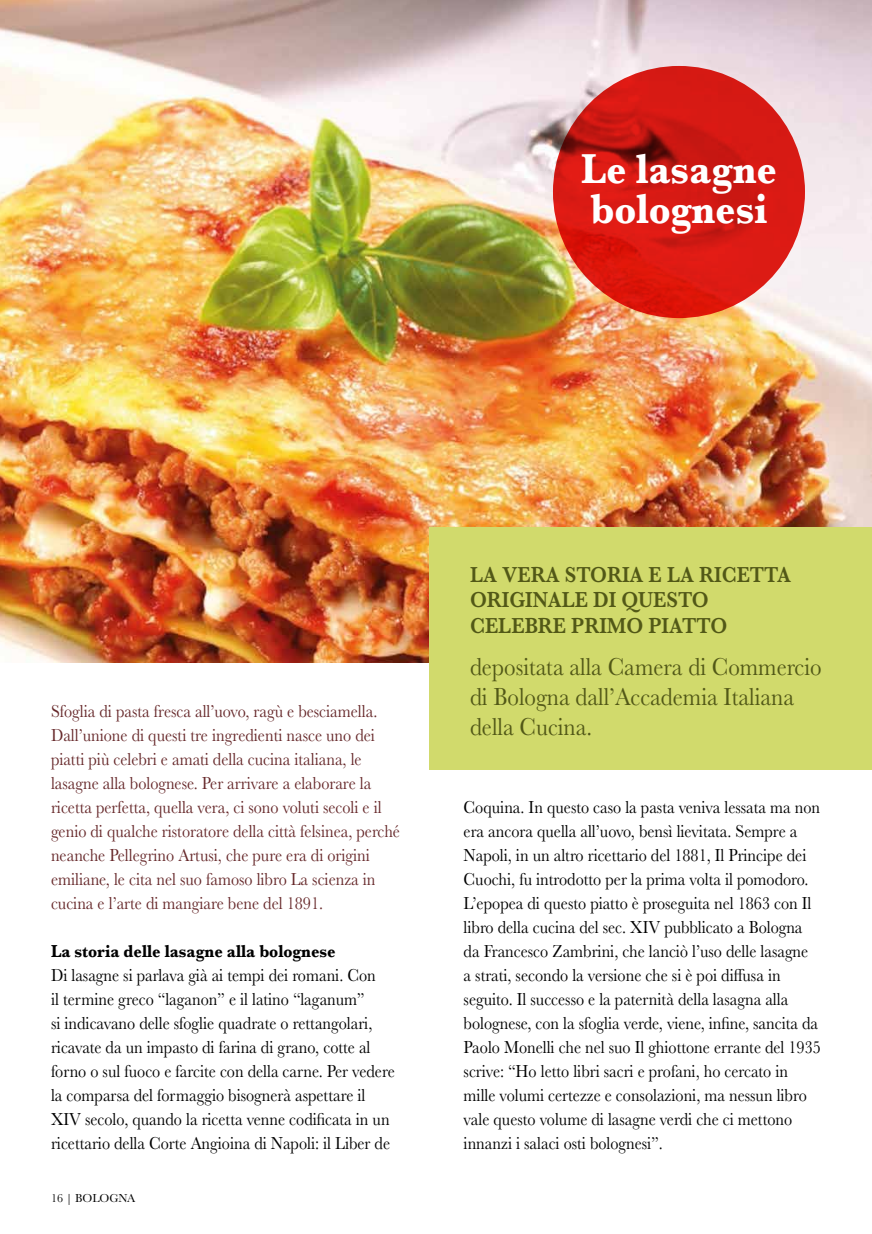
<style>
.page{position:relative;width:872px;height:1234px;background:#fff}
.page>*{position:absolute;margin:0;border:0;box-sizing:border-box;transform-origin:0 0}
.t1{font:700 43.5px/39.5px "Baskerville";color:#fff;scale:.9 1}
.t2{font:25.5px/30px "Baskerville";color:#525817;scale:.9 1}
.t3{font:600 22.5px/25.5px "Baskerville";color:#525817;scale:.9 1}
.t4{font:18px/24px "Baskerville";color:#000;scale:.9 1}
.t5{font:18px/24px "Baskerville";color:#66282a;scale:.9 1}
.t6{font:700 18px "Baskerville";color:#000;scale:.9 1}
.t7{font:12px "Baskerville";color:#000}
</style>
<div class="page">
<img style="left:0;top:0;width:872px;height:663px">
<div style="left:429px;top:527px;width:443px;height:243px;background:#d1da6c"></div>
<svg style="left:553px;top:66px;width:252px;height:252px;background:#d31811"></svg>
<h1 class="t1" style="left:581px;top:150px;width:219px">Le lasagne bolognesi</h1>
<p class="t5" style="left:51px;top:698px;width:389px">Sfoglia di pasta fresca all’uovo, ragù e besciamella.<br>Dall’unione di questi tre ingredienti nasce uno dei piatti più celebri e amati della cucina italiana, le lasagne alla bolognese. Per arrivare a elaborare la ricetta perfetta, quella vera, ci sono voluti secoli e il genio di qualche ristoratore della città felsinea, perché neanche Pellegrino Artusi, che pure era di origini emiliane, le cita nel suo famoso libro La scienza in cucina e l’arte di mangiare bene del 1891.</p>
<p class="t6" style="left:51px;top:938px;width:318px">La storia delle lasagne alla bolognese</p>
<p class="t4" style="left:51px;top:962px;width:383px">Di lasagne si parlava già ai tempi dei romani. Con<br>il termine greco “laganon” e il latino “laganum”<br>si indicavano delle sfoglie quadrate o rettangolari, ricavate da un impasto di farina di grano, cotte al forno o sul fuoco e farcite con della carne. Per vedere la comparsa del formaggio bisognerà aspettare il XIV secolo, quando la ricetta venne codificata in un ricettario della Corte Angioina di Napoli: il Liber de</p>
<p class="t7" style="left:51px;top:1190px;width:86px">16 | BOLOGNA</p>
<p class="t3" style="left:470px;top:561px;width:358px">LA VERA STORIA E LA RICETTA<br>ORIGINALE DI QUESTO<br>CELEBRE PRIMO PIATTO</p>
<h2 class="t2" style="left:470px;top:652px;width:392px">depositata alla Camera di Commercio di Bologna dall’Accademia Italiana della Cucina.</h2>
<p class="t4" style="left:463px;top:794px;width:398px">Coquina. In questo caso la pasta veniva lessata ma non era ancora quella all’uovo, bensì lievitata. Sempre a Napoli, in un altro ricettario del 1881, Il Principe dei Cuochi, fu introdotto per la prima volta il pomodoro.<br>L’epopea di questo piatto è proseguita nel 1863 con Il libro della cucina del sec. XIV pubblicato a Bologna da Francesco Zambrini, che lanciò l’uso delle lasagne<br>a strati, secondo la versione che si è poi diffusa in seguito. Il successo e la paternità della lasagna alla bolognese, con la sfoglia verde, viene, infine, sancita da Paolo Monelli che nel suo Il ghiottone errante del 1935 scrive: “Ho letto libri sacri e profani, ho cercato in mille volumi certezze e consolazioni, ma nessun libro vale questo volume di lasagne verdi che ci mettono innanzi i salaci osti bolognesi”.</p>
</div>
